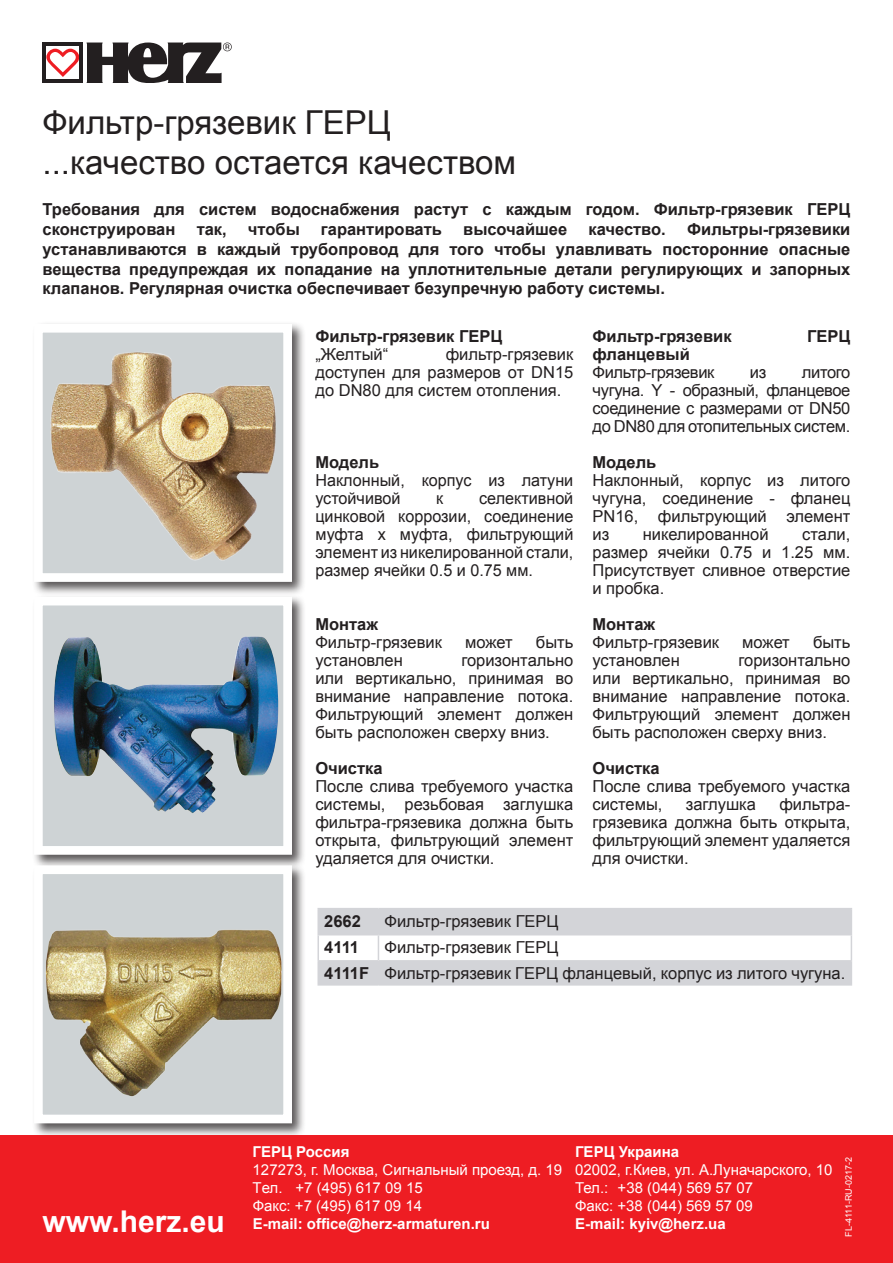
<style>
.page{position:relative;width:893px;height:1263px;background:#fff}
.page>*{position:absolute;margin:0;border:0;box-sizing:border-box;transform-origin:0 0}
.t1{font:33px/39.6px "Arial";color:#231f20}
.t2{font:700 30px "Arial";color:#fff}
.t3{font:16.5px/18px "Arial";color:#231f20;text-align:justify}
.t4{font:700 16.5px/19.8px "Arial";color:#231f20}
.t5{font:16.5px "Arial";letter-spacing:-.02em;color:#231f20}
.t6{font:15px/18px "Arial";color:#fff}
.t7{font:700 15px "Arial";color:#fff}
.t8{font:9px "Arial";color:#fff}
.s1{font-weight:700}
</style>
<div class="page">
<div style="left:32px;top:321px;width:274px;height:275px;background:#231f20;opacity:.75"></div>
<div style="left:34px;top:324px;width:258px;height:258px;background:#ced3d5;border:9px solid #fff"></div>
<div style="left:32px;top:594px;width:274px;height:275px;background:#231f20;opacity:.75"></div>
<div style="left:34px;top:597px;width:258px;height:258px;background:#ced3d5;border:9px solid #fff"></div>
<div style="left:32px;top:863px;width:274px;height:275px;background:#231f20;opacity:.75"></div>
<div style="left:34px;top:865px;width:258px;height:258px;background:#ced3d5;border:9px solid #fff"></div>
<img style="left:33px;top:927px;width:273px;height:171px">
<div style="left:0;top:1135px;width:893px;height:128px;background:#ee1d23"></div>
<svg style="left:86px;top:43px;width:146px;height:40px"></svg>
<svg style="left:46px;top:49px;width:33px;height:28px"></svg>
<hr style="left:43px;top:44px;width:3px;height:38px;background:#231f20">
<hr style="left:80px;top:45px;width:3px;height:37px;background:#231f20">
<hr style="left:43px;top:43px;width:40px;height:3px;background:#231f20">
<hr style="left:43px;top:80px;width:40px;height:3px;background:#231f20">
<hr style="left:317px;top:908px;width:61px;height:1px;background:#d3d4d8">
<hr style="left:317px;top:909px;width:2px;height:25px;background:#d3d4d8">
<hr style="left:378px;top:908px;width:474px;height:1px;background:#d3d4d8">
<hr style="left:317px;top:934px;width:61px;height:1px;background:#d3d4d8">
<hr style="left:317px;top:935px;width:2px;height:25px;background:#d3d4d8">
<hr style="left:317px;top:960px;width:61px;height:1px;background:#d3d4d8">
<hr style="left:317px;top:961px;width:2px;height:23px;background:#d3d4d8">
<svg style="left:319px;top:909px;width:533px;height:75px"></svg>
<hr style="left:317px;top:984px;width:61px;height:1px;background:#d3d4d8">
<hr style="left:378px;top:984px;width:474px;height:1px;background:#d3d4d8">
<img style="left:32px;top:336px;width:257px;height:237px">
<img style="left:54px;top:636px;width:225px;height:177px">
<h1 class="t1" style="left:43px;top:103px;width:475px">Фильтр-грязевик ГЕРЦ ...качество остается качеством</h1>
<p class="t4" style="left:43px;top:200px;width:809px">Требования для систем водоснабжения растут с каждым годом. Фильтр-грязевик ГЕРЦ сконструирован</p>
<p class="t4" style="left:197px;top:220px;width:32px">так,</p>
<p class="t4" style="left:248px;top:220px;width:53px">чтобы</p>
<p class="t4" style="left:321px;top:220px;width:122px">гарантировать</p>
<p class="t4" style="left:463px;top:220px;width:106px">высочайшее</p>
<p class="t4" style="left:588px;top:220px;width:79px">качество.</p>
<p class="t4" style="left:43px;top:220px;width:809px;text-align:justify;text-indent:645px">Фильтры-грязевики устанавливаются в каждый трубопровод для того чтобы улавливать посторонние опасные вещества предупреждая их попадание на уплотнительные детали регулирующих и запорных клапанов. Регулярная очистка обеспечивает безупречную работу системы.</p>
<p class="t4" style="left:315px;top:327px;width:189px">Фильтр-грязевик ГЕРЦ</p>
<p class="t3" style="left:315px;top:345px;width:74px">„Желтый“</p>
<p class="t3" style="left:315px;top:345px;width:259px;text-indent:130px">фильтр-грязевик доступен для размеров от DN15 до DN80 для систем отопления.</p>
<p class="t4" style="left:315px;top:453px;width:65px">Модель</p>
<p class="t3" style="left:315px;top:471px;width:259px">Наклонный, корпус из латуни устойчивой</p>
<p class="t3" style="left:315px;top:489px;width:259px;text-indent:164px">селективной цинковой коррозии, соединение муфта х муфта, фильтрующий элемент из никелированной стали, размер ячейки 0.5 и 0.75 мм.</p>
<p class="t4" style="left:315px;top:615px;width:64px">Монтаж</p>
<p class="t3" style="left:315px;top:633px;width:128px">Фильтр-грязевик</p>
<p class="t3" style="left:465px;top:633px;width:49px">может</p>
<p class="t3" style="left:536px;top:633px;width:39px">быть</p>
<p class="t3" style="left:315px;top:651px;width:89px">установлен</p>
<p class="t3" style="left:436px;top:489px;width:9px">к</p>
<p class="t3" style="left:315px;top:651px;width:259px;text-indent:146px">горизонтально или вертикально, принимая во внимание направление потока.<br>Фильтрующий элемент должен быть расположен сверху вниз.</p>
<p class="t4" style="left:315px;top:759px;width:69px">Очистка</p>
<p class="t3" style="left:315px;top:777px;width:259px">После слива требуемого участка системы, резьбовая заглушка фильтра-грязевика должна быть открыта, фильтрующий элемент удаляется для очистки.</p>
<p class="t4" style="left:592px;top:327px;width:141px">Фильтр-грязевик</p>
<p class="t4" style="left:807px;top:327px;width:45px">ГЕРЦ</p>
<p class="t4" style="left:592px;top:345px;width:99px">фланцевый</p>
<p class="t5" style="left:592px;top:361px;width:124px">Фильтр-грязевик</p>
<p class="t3" style="left:750px;top:363px;width:18px">из</p>
<p class="t3" style="left:592px;top:363px;width:259px;text-indent:209px">литого чугуна. Y - образный, фланцевое соединение с размерами от DN50 до DN80 для отопительных систем.</p>
<p class="t4" style="left:592px;top:453px;width:65px">Модель</p>
<p class="t3" style="left:592px;top:471px;width:259px">Наклонный, корпус из литого чугуна, соединение - фланец PN16, фильтрующий элемент из</p>
<p class="t3" style="left:643px;top:525px;width:127px">никелированной</p>
<p class="t3" style="left:592px;top:525px;width:259px;text-indent:210px">стали, размер ячейки 0.75 и 1.25 мм.<br>Присутствует сливное отверстие и пробка.</p>
<p class="t4" style="left:592px;top:615px;width:64px">Монтаж</p>
<p class="t3" style="left:592px;top:633px;width:128px">Фильтр-грязевик</p>
<p class="t3" style="left:742px;top:633px;width:49px">может</p>
<p class="t3" style="left:813px;top:633px;width:39px">быть</p>
<p class="t3" style="left:592px;top:651px;width:89px">установлен</p>
<p class="t3" style="left:592px;top:651px;width:259px;text-indent:146px">горизонтально или вертикально, принимая во внимание направление потока.<br>Фильтрующий элемент должен быть расположен сверху вниз.</p>
<p class="t4" style="left:592px;top:759px;width:69px">Очистка</p>
<p class="t3" style="left:592px;top:777px;width:259px">После слива требуемого участка системы,</p>
<p class="t3" style="left:592px;top:795px;width:259px;text-indent:187px">фильтра&shy;грязевика должна быть открыта, фильтрующий элемент удаляется для очистки.</p>
<p class="t3" style="left:686px;top:795px;width:72px">заглушка</p>
<p class="t4" style="left:324px;top:911px;width:38px">2662</p>
<p class="t3" style="left:384px;top:912px;width:176px">Фильтр-грязевик ГЕРЦ</p>
<p class="t4" style="left:324px;top:937px;width:36px">4111</p>
<p class="t3" style="left:324px;top:934px;width:523px;line-height:26.1px;text-indent:60px">Фильтр-грязевик ГЕРЦ<br><span class="s1">4111F</span> Фильтр-грязевик ГЕРЦ фланцевый, корпус из литого чугуна.</p>
<h2 class="t2" style="left:43px;top:1201px;width:184px">www.herz.eu</h2>
<p class="t7" style="left:253px;top:1142px;width:98px">ГЕРЦ Россия</p>
<p class="t6" style="left:253px;top:1161px;width:311px">127273, г. Москва, Сигнальный проезд, д. 19<br>Tел. +7 (495) 617 09 15<br>Факс: +7 (495) 617 09 14</p>
<p class="t7" style="left:253px;top:1214px;width:239px">Е-mail: office@herz-armaturen.ru</p>
<p class="t7" style="left:575px;top:1142px;width:106px">ГЕРЦ Украина</p>
<p class="t6" style="left:575px;top:1161px;width:259px">02002, г.Киев, ул. А.Луначарского, 10<br>Тел.: +38 (044) 569 57 07<br>Факс: +38 (044) 569 57 09</p>
<p class="t7" style="left:575px;top:1214px;width:152px">E-mail: kyiv@herz.ua</p>
<p class="t8" style="left:843px;top:1236px;width:81px;rotate:-90deg">FL-4111-RU-0217-2</p>
</div>
